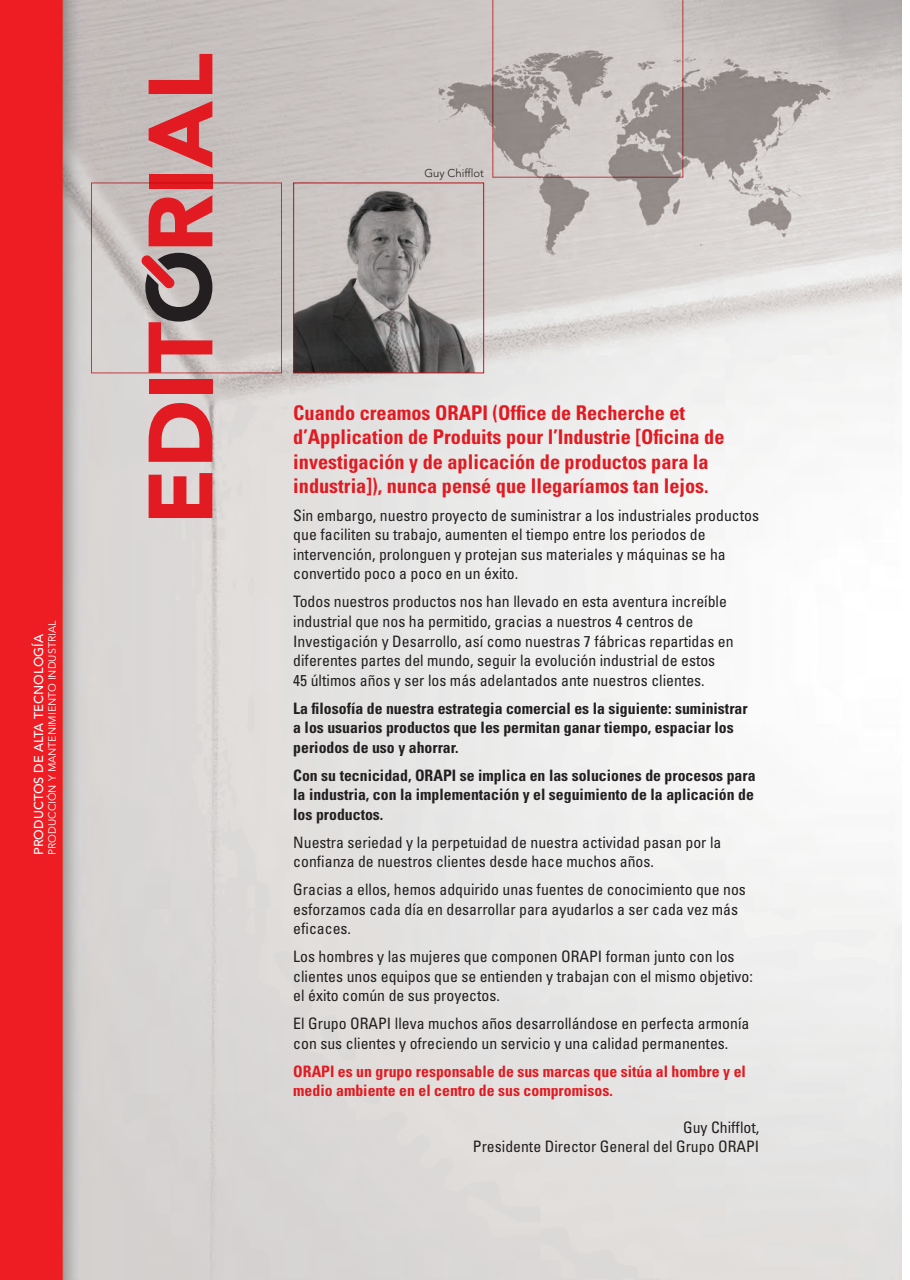
<style>
.page{position:relative;width:910px;height:1280px;background:#fff}
.page>*{position:absolute;margin:0;border:0;box-sizing:border-box;transform-origin:0 0}
.t1{font:900 90px "Avenir";color:#e21a21}
.t2{font:700 condensed 20.25px/24.3px "Univers";color:#e21a21}
.t3{font:condensed 15.75px/19.5px "Univers";color:#231f20}
.t4{font:700 condensed 15.75px/19.5px "Univers";color:#231f20}
.t5{font:700 condensed 15.75px/19.5px "Univers";color:#e21a21}
.t6{font:500 12.75px "Avenir";color:#fff}
.t7{font:300 11.25px "Avenir";color:#231f20}
.t8{font:10.5px "Avenir";color:#fff}
</style>
<div class="page">
<img style="left:0;top:0;width:901px;height:1279px">
<svg style="left:141px;top:253px;width:71px;height:68px"></svg>
<img style="left:295px;top:184px;width:187px;height:187px">
<div style="left:293px;top:182px;width:191px;height:191px;border:1px solid #e21a21"></div>
<div style="left:91px;top:182px;width:191px;height:191px;border:1px solid #e21a21"></div>
<svg style="left:492px;top:0;width:191px;height:177px"></svg>
<svg style="left:878px;top:1244px;width:8px;height:35px"></svg>
<p class="t8" style="left:46px;top:854px;width:235px;rotate:-90deg">Producción y mantenimiento industrial</p>
<p class="t6" style="left:31px;top:854px;width:222px;rotate:-90deg">productos de alta tecnología</p>
<h1 class="t1" style="left:126px;top:525px;width:474px;rotate:-90deg">edit rial</h1>
<p class="t7" style="left:424px;top:166px;width:61px">Guy Chifflot</p>
<p class="t2" style="left:293px;top:400px;width:432px">Cuando creamos ORAPI (Office de Recherche et d’Application de Produits pour l’Industrie [Oficina de investigación y de aplicación de productos para la industria]), nunca pensé que llegaríamos tan lejos.</p>
<p class="t3" style="left:293px;top:505px;width:467px">Sin embargo, nuestro proyecto de suministrar a los industriales productos que faciliten su trabajo, aumenten el tiempo entre los periodos de intervención, prolonguen y protejan sus materiales y máquinas se ha convertido poco a poco en un éxito.</p>
<p class="t3" style="left:293px;top:591px;width:441px">Todos nuestros productos nos han llevado en esta aventura increíble industrial que nos ha permitido, gracias a nuestros 4 centros de Investigación y Desarrollo, así como nuestras 7 fábricas repartidas en diferentes partes del mundo, seguir la evolución industrial de estos<br>45 últimos años y ser los más adelantados ante nuestros clientes.</p>
<p class="t4" style="left:293px;top:698px;width:456px">La filosofía de nuestra estrategia comercial es la siguiente: suministrar a los usuarios productos que les permitan ganar tiempo, espaciar los periodos de uso y ahorrar.</p>
<p class="t4" style="left:293px;top:765px;width:463px;text-align:justify">Con su tecnicidad, ORAPI se implica en las soluciones de procesos para la industria, con la implementación y el seguimiento de la aplicación de los productos.</p>
<p class="t3" style="left:293px;top:831px;width:429px">Nuestra seriedad y la perpetuidad de nuestra actividad pasan por la confianza de nuestros clientes desde hace muchos años.</p>
<p class="t3" style="left:293px;top:879px;width:454px">Gracias a ellos, hemos adquirido unas fuentes de conocimiento que nos esforzamos cada día en desarrollar para ayudarlos a ser cada vez más eficaces.</p>
<p class="t3" style="left:293px;top:946px;width:461px">Los hombres y las mujeres que componen ORAPI forman junto con los clientes unos equipos que se entienden y trabajan con el mismo objetivo: el éxito común de sus proyectos.</p>
<p class="t3" style="left:293px;top:1013px;width:457px">El Grupo ORAPI lleva muchos años desarrollándose en perfecta armonía con sus clientes y ofreciendo un servicio y una calidad permanentes.</p>
<p class="t5" style="left:293px;top:1061px;width:454px">ORAPI es un grupo responsable de sus marcas que sitúa al hombre y el medio ambiente en el centro de sus compromisos.</p>
<p class="t3" style="left:472px;top:1116px;width:288px;text-align:right">Guy Chifflot,<br>Presidente Director General del Grupo ORAPI</p>
</div>
